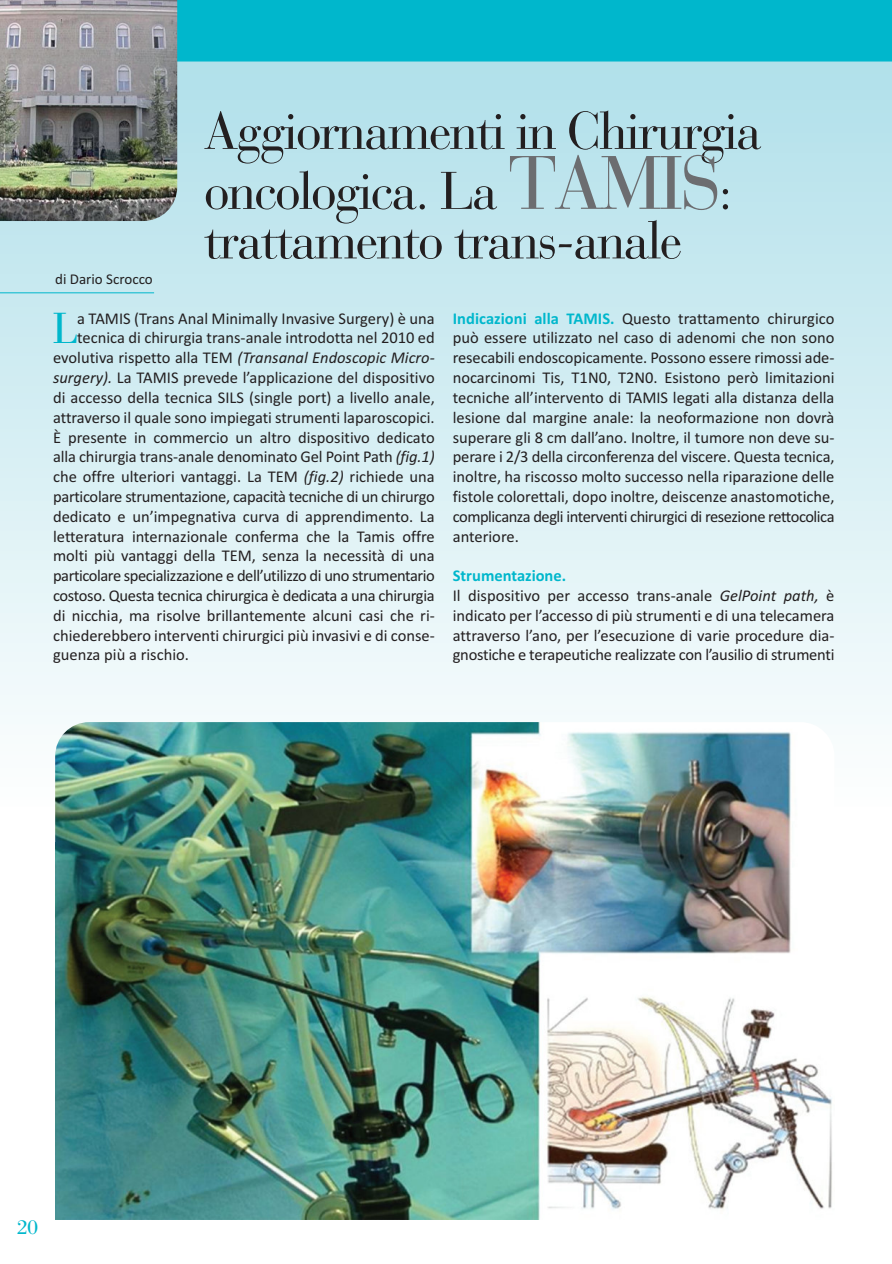
<style>
.page{position:relative;width:892px;height:1264px;background:#fff}
.page>*{position:absolute;margin:0;border:0;box-sizing:border-box;transform-origin:0 0}
.t1{font:52.5px/60px "Bauer Bodoni";letter-spacing:-.04em;color:#231f20}
.t2{font:45.3px "Bodoni";color:#00b7cc}
.t3{font:21px "Bodoni";color:#00b7cc}
.t4{font:16.5px/19.8px "Calibri";color:#231f20;text-align:justify}
.t5{font:16.5px "Calibri";letter-spacing:-.02em;color:#231f20}
.t6{font:16.5px "Calibri";letter-spacing:-.025em;color:#231f20}
.t7{font:italic 16.5px "Calibri";color:#231f20}
.t8{font:15px "Calibri";color:#231f20}
.s1{font-size:75px;color:#6c6d70}
.s2{font-style:normal}
.s3{font-style:italic}
.s4{font-weight:700;color:#00b7cc}
</style>
<div class="page">
<img style="left:0;top:61px;width:892px;height:689px">
<div style="left:177px;top:0;width:715px;height:61px;background:#00b7cc"></div>
<img style="left:0;top:0;width:177px;height:221px">
<hr style="left:0;top:292px;width:154px;height:1px;background:#00b7cc">
<img style="left:55px;top:722px;width:779px;height:497px;border-radius:34px">
<img style="left:55px;top:842px;width:779px;height:377px">
<p class="t8" style="left:55px;top:274px;width:99px">di Dario Scrocco</p>
<h1 class="t1" style="left:204px;top:106px;width:559px">Aggiornamenti in Chirurgia oncologica. La <span class="s1">TAMIS</span>:</h1>
<h1 class="t1" style="left:204px;top:215px;width:480px">trattamento trans-anale</h1>
<h2 class="t2" style="left:52px;top:309px;width:27px">L</h2>
<p class="t4" style="left:77px;top:310px;width:359px">a TAMIS (Trans Anal Minimally Invasive Surgery) è una</p>
<p class="t4" style="left:77px;top:329px;width:359px">tecnica di chirurgia trans-anale introdotta nel 2010 ed</p>
<p class="t7" style="left:53px;top:352px;width:383px"><span class="s2">evolutiva rispetto alla TEM</span> (Transanal Endoscopic Micro-</p>
<p class="t4" style="left:53px;top:369px;width:383px"><span class="s3">surgery).</span> La TAMIS prevede l’applicazione del dispositivo</p>
<p class="t4" style="left:53px;top:389px;width:383px">di accesso della tecnica SILS (single port) a livello anale,</p>
<p class="t4" style="left:53px;top:409px;width:383px">attraverso il quale sono impiegati strumenti laparoscopici.</p>
<p class="t4" style="left:53px;top:428px;width:383px">È presente in commercio un altro dispositivo dedicato</p>
<p class="t4" style="left:53px;top:448px;width:383px">alla chirurgia trans-anale denominato Gel Point Path <span class="s3">(fig.1)</span></p>
<p class="t4" style="left:53px;top:468px;width:383px">che offre ulteriori vantaggi. La TEM <span class="s3">(fig.2)</span> richiede una</p>
<p class="t5" style="left:53px;top:491px;width:383px">particolare strumentazione, capacità tecniche di un chirurgo</p>
<p class="t4" style="left:53px;top:508px;width:383px">dedicato e un’impegnativa curva di apprendimento. La</p>
<p class="t4" style="left:53px;top:527px;width:383px">letteratura internazionale conferma che la Tamis offre</p>
<p class="t4" style="left:53px;top:547px;width:383px">molti più vantaggi della TEM, senza la necessità di una</p>
<p class="t6" style="left:53px;top:570px;width:383px">particolare specializzazione e dell’utilizzo di uno strumentario</p>
<p class="t5" style="left:53px;top:590px;width:383px">costoso. Questa tecnica chirurgica è dedicata a una chirurgia</p>
<p class="t4" style="left:53px;top:607px;width:383px">di nicchia, ma risolve brillantemente alcuni casi che ri-</p>
<p class="t4" style="left:53px;top:626px;width:383px">chiederebbero interventi chirurgici più invasivi e di conse-</p>
<p class="t4" style="left:53px;top:646px;width:137px">guenza più a rischio.</p>
<p class="t4" style="left:453px;top:310px;width:383px"><span class="s4">Indicazioni alla TAMIS.</span> Questo trattamento chirurgico può essere utilizzato nel caso di adenomi che non sono resecabili endoscopicamente. Possono essere rimossi ade&shy;nocarcinomi Tis, T1N0, T2N0. Esistono però limitazioni tecniche all’intervento di TAMIS legati alla distanza della lesione dal margine anale: la neoformazione non dovrà superare gli 8 cm dall’ano. Inoltre, il tumore non deve su&shy;perare i 2/3 della circonferenza del viscere. Questa tecnica, inoltre, ha riscosso molto successo nella riparazione delle fistole colorettali, dopo inoltre, deiscenze anastomotiche, complicanza degli interventi chirurgici di resezione rettocolica anteriore.</p>
<p class="t4" style="left:453px;top:567px;width:383px;text-align:left"><span class="s4">Strumentazione.<br></span>Il dispositivo per accesso trans-anale <span class="s3">GelPoint path,</span> è indicato per l’accesso di più strumenti e di una telecamera attraverso l’ano, per l’esecuzione di varie procedure dia&shy;gnostiche e terapeutiche realizzate con l’ausilio di strumenti</p>
<p class="t3" style="left:17px;top:1218px;width:23px">20</p>
</div>
